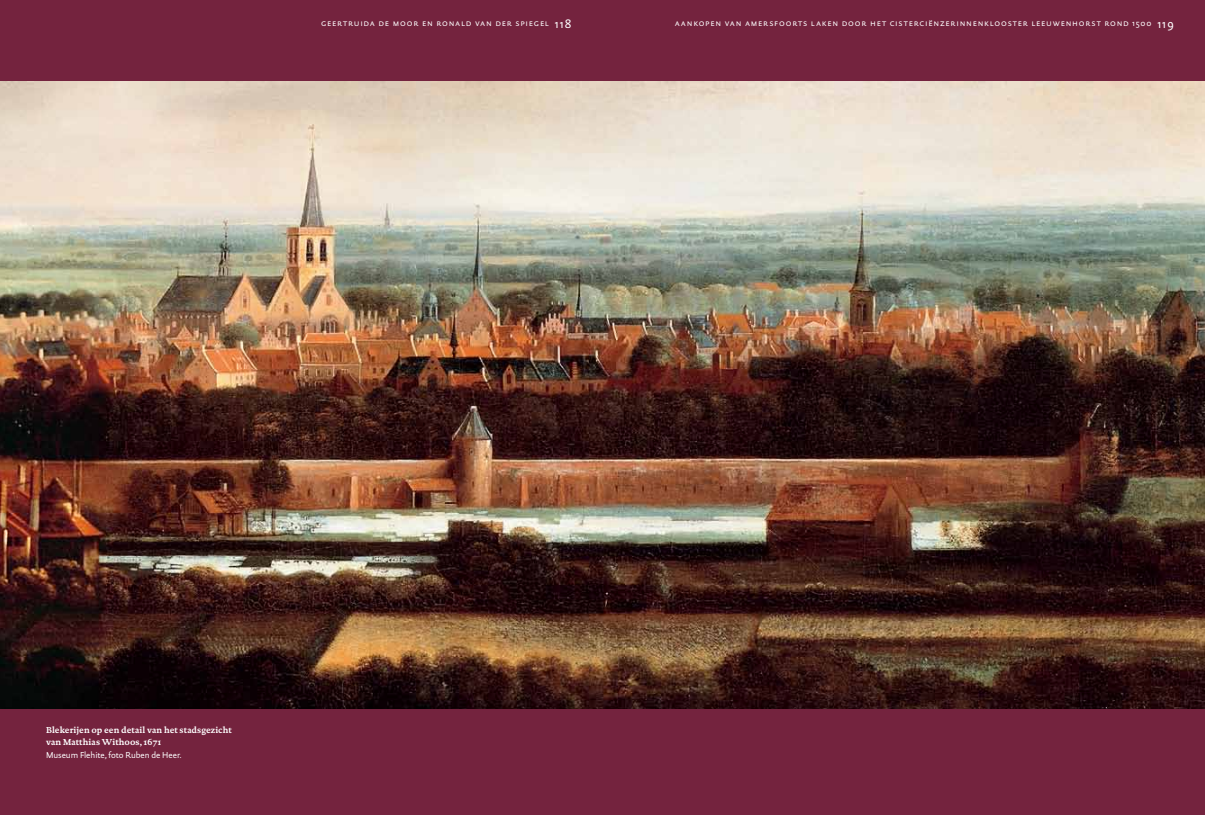
<style>
.page{position:relative;width:1205px;height:815px;background:#74233e}
.page>*{position:absolute;margin:0;border:0;box-sizing:border-box;transform-origin:0 0}
.t1{font:8.75px "DTL Documenta Sans T Caps";letter-spacing:.085em;color:#fff}
.t2{font:700 8.75px/12.5px "DTL Documenta ST";color:#fff}
.t3{font:8.75px "DTL Documenta Sans ST";letter-spacing:-.005em;color:#fff}
.s1{font-size:12.5px}
</style>
<div class="page">
<img style="left:0;top:81px;width:1205px;height:628px">
<p class="t1" style="left:321px;top:18px;width:252px">geertruida de moor en ronald van der spiegel <span class="s1">118</span></p>
<p class="t1" style="left:675px;top:18px;width:501px">aankopen van amersfoorts laken door het cisterciënzerinnenklooster leeuwenhorst rond 1500 <span class="s1">119</span></p>
<p class="t2" style="left:46px;top:723px;width:187px">Blekerijen op een detail van het stadsgezicht van Matthias Withoos, 1671</p>
<p class="t3" style="left:46px;top:749px;width:137px">Museum Flehite, foto Ruben de Heer.</p>
</div>
